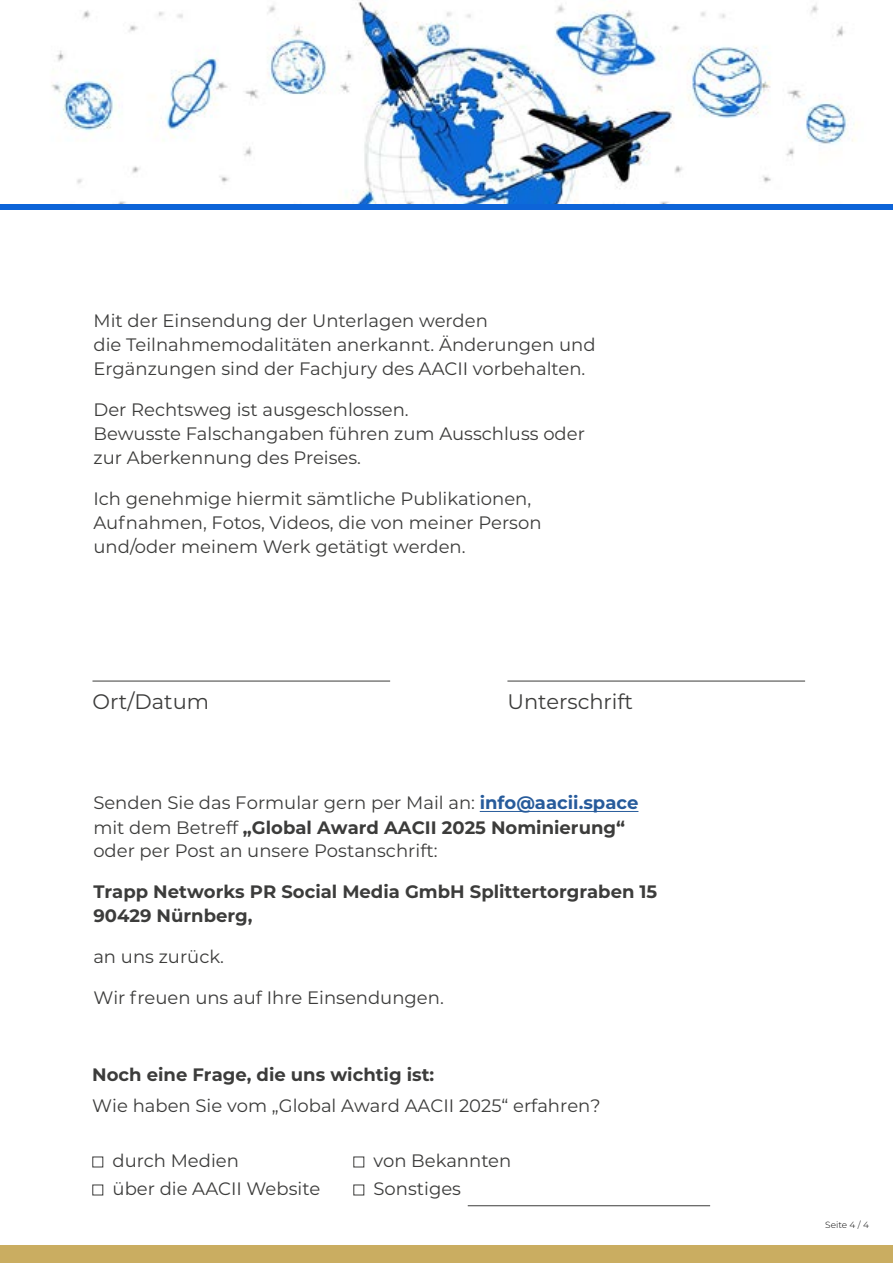
<style>
.page{position:relative;width:893px;height:1263px;background:#fff}
.page>*{position:absolute;margin:0;border:0;box-sizing:border-box;transform-origin:0 0}
.t1{font:21px "Montserrat";color:#3c3c3b}
.t2{font:18px/24px "Montserrat";color:#3c3c3b}
.t3{font:700 18px/24px "Montserrat";color:#3c3c3b}
.t4{font:300 9px "Montserrat";color:#000}
.s1{font-weight:700;color:#275b9b}
.s2{font-weight:700}
</style>
<div class="page">
<div style="left:0;top:1246px;width:893px;height:17px;background:#caad61"></div>
<hr style="left:92px;top:681px;width:298px;height:1px;background:#3c3c3b">
<hr style="left:507px;top:681px;width:298px;height:1px;background:#3c3c3b">
<hr style="left:480px;top:811px;width:158px;height:1px;background:#275b9b">
<div style="left:92px;top:1157px;width:11px;height:10px;border:1px solid #3c3c3b"></div>
<div style="left:92px;top:1185px;width:11px;height:10px;border:1px solid #3c3c3b"></div>
<hr style="left:468px;top:1205px;width:242px;height:1px;background:#3c3c3b">
<img style="left:51px;top:0;width:806px;height:204px">
<div style="left:0;top:204px;width:893px;height:5px;background:#0d64d8"></div>
<p class="t2" style="left:94px;top:308px;width:503px">Mit der Einsendung der Unterlagen werden<br>die Teilnahmemodalitäten anerkannt. Änderungen und<br>Ergänzungen sind der Fachjury des AACII vorbehalten.</p>
<p class="t2" style="left:94px;top:397px;width:493px">Der Rechtsweg ist ausgeschlossen.<br>Bewusste Falschangaben führen zum Ausschluss oder zur Aberkennung des Preises.</p>
<p class="t2" style="left:94px;top:485px;width:449px">Ich genehmige hiermit sämtliche Publikationen,<br>Aufnahmen, Fotos, Videos, die von meiner Person und/oder meinem Werk getätigt werden.</p>
<p class="t1" style="left:92px;top:687px;width:118px">Ort/Datum</p>
<p class="t1" style="left:507px;top:687px;width:127px">Unterschrift</p>
<p class="t2" style="left:93px;top:790px;width:547px">Senden Sie das Formular gern per Mail an: <span class="s1">info@aacii.space </span>mit dem Betreff <span class="s2">„Global Award AACII 2025 Nominierung“ </span>oder per Post an unsere Postanschrift:</p>
<p class="t3" style="left:93px;top:878px;width:565px">Trapp Networks PR Social Media GmbH Splittertorgraben 15<br>90429 Nürnberg,</p>
<p class="t2" style="left:93px;top:944px;width:132px">an uns zurück.</p>
<p class="t2" style="left:93px;top:985px;width:352px">Wir freuen uns auf Ihre Einsendungen.</p>
<p class="t3" style="left:92px;top:1061px;width:343px">Noch eine Frage, die uns wichtig ist:</p>
<p class="t2" style="left:92px;top:1093px;width:510px">Wie haben Sie vom „Global Award AACII 2025“ erfahren?</p>
<p class="t2" style="left:113px;top:1148px;width:128px">durch Medien</p>
<p class="t2" style="left:374px;top:1148px;width:139px">von Bekannten</p>
<p class="t2" style="left:113px;top:1176px;width:209px">über die AACII Website</p>
<p class="t2" style="left:374px;top:1176px;width:89px">Sonstiges</p>
<p class="t4" style="left:825px;top:1218px;width:45px">Seite 4 / 4</p>
</div>
